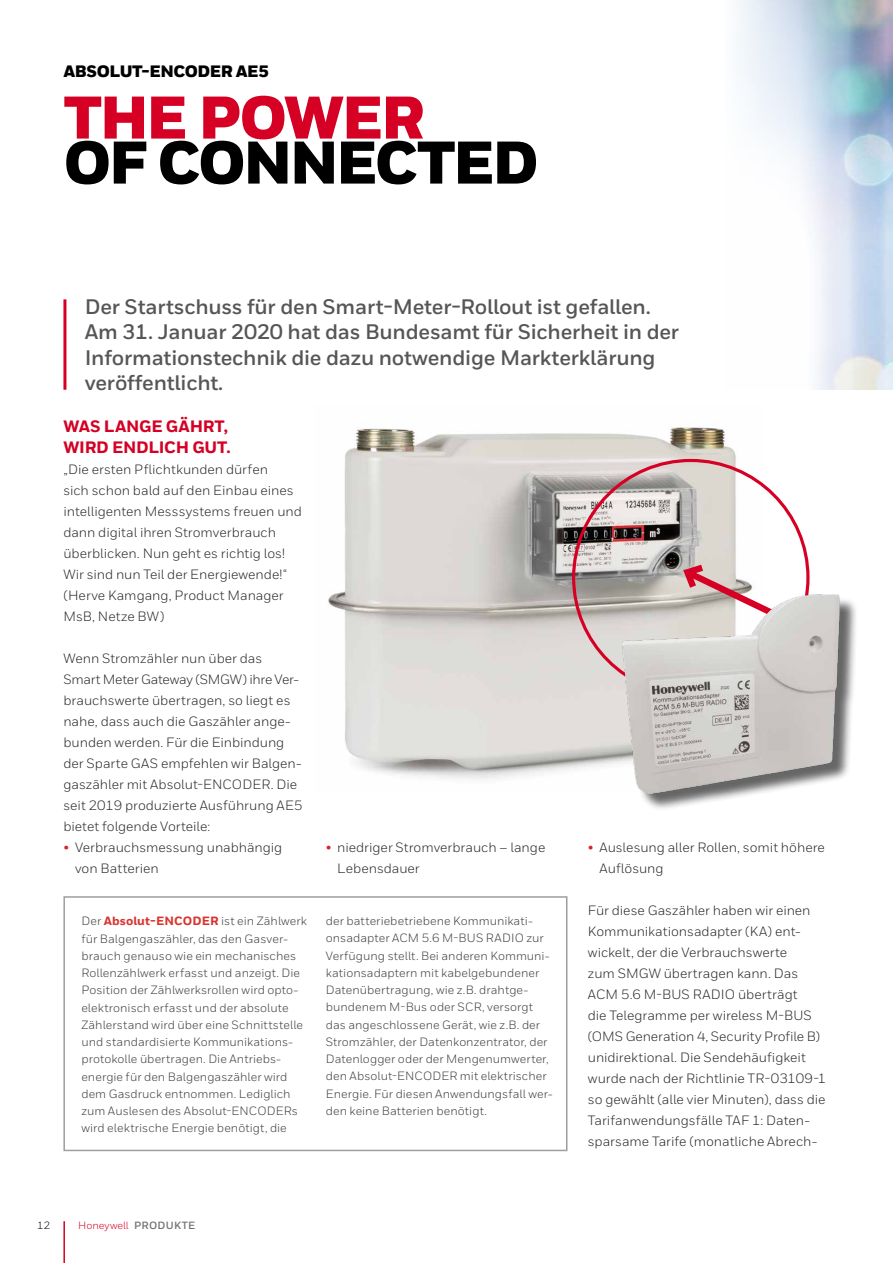
<style>
.page{position:relative;width:893px;height:1263px;background:#fff}
.page>*{position:absolute;margin:0;border:0;box-sizing:border-box;transform-origin:0 0}
.t1{font:900 60px "Honeywell Sans";color:#000}
.t2{font:900 60px "Honeywell Sans";color:#d50024}
.t3{font:700 21px/25.5px "Honeywell Sans";letter-spacing:-.01em;color:#555658}
.t4{font:800 16.5px/21px "Honeywell Sans";letter-spacing:-.01em;color:#d50024}
.t5{font:900 16.5px "Honeywell Sans";letter-spacing:-.025em;color:#000}
.t6{font:13.5px/21px "Honeywell Sans";color:#282829}
.t7{font:12px/17.2px "Honeywell Sans";letter-spacing:.005em;color:#3e3d40}
.t8{font:800 12px "Honeywell Sans";color:#d93530}
.t9{font:10.5px "Honeywell Sans";color:#d50024}
.t10{font:10.5px "Honeywell Sans";color:#000}
.s1{color:#d7232a}
.s2{font-weight:400;color:#3e3d40}
.s3{font-weight:700;color:#707172}
</style>
<div class="page">
<hr style="left:63px;top:1221px;width:2px;height:42px;background:#d50024">
<img style="left:328px;top:426px;width:434px;height:353px">
<hr style="left:63px;top:299px;width:3px;height:91px;background:#d50024">
<div style="left:63px;top:896px;width:504px;height:255px;border:2px solid #9c9e9f"></div>
<svg style="left:679px;top:560px;width:83px;height:23px"></svg>
<img style="left:588px;top:583px;width:268px;height:226px">
<svg style="left:737px;top:0;width:156px;height:390px"></svg>
<p class="t5" style="left:63px;top:61px;width:123px">ABSOLUT-ENCODER</p>
<p class="t5" style="left:236px;top:61px;width:34px">AE 5</p>
<h1 class="t2" style="left:63px;top:81px;width:318px">TH E POWER</h1>
<h1 class="t1" style="left:63px;top:126px;width:313px">OF CONNECTED</h1>
<h2 class="t3" style="left:85px;top:294px;width:596px">Der Startschuss für den Smart-Meter-Rollout ist gefallen.<br>Am 31. Januar 2020 hat das Bundesamt für Sicherheit in der Informationstechnik die dazu notwendige Markterklärung veröffentlicht.</h2>
<p class="t4" style="left:63px;top:416px;width:169px">WAS LANGE GÄHRT,<br>WIRD ENDLICH GUT.</p>
<p class="t6" style="left:63px;top:459px;width:240px">„Die ersten Pflichtkunden dürfen<br>sich schon bald auf den Einbau eines intelligenten Messsystems freuen und dann digital ihren Stromverbrauch überblicken. Nun geht es richtig los!<br>Wir sind nun Teil der Energiewende!“ (Herve Kamgang, Product Manager MsB, Netze BW)</p>
<p class="t6" style="left:63px;top:648px;width:241px">Wenn Stromzähler nun über das Smart Meter Gateway (SMGW) ihre Ver&shy;brauchswerte übertragen, so liegt es nahe, dass auch die Gaszähler ange&shy;bunden werden. Für die Einbindung der Sparte GAS empfehlen wir Balgen&shy;gaszähler mit Absolut-ENCODER. Die seit 2019 produzierte Ausführung AE5 bietet folgende Vorteile:</p>
<p class="t6" style="left:75px;top:837px;width:209px;text-indent:-12px"><span class="s1">•</span> Verbrauchsmessung unabhängig von Batterien</p>
<p class="t6" style="left:337px;top:837px;width:210px;text-indent:-12px"><span class="s1">•</span> niedriger Stromverbrauch – lange<br>Lebensdauer</p>
<p class="t6" style="left:599px;top:837px;width:227px;text-indent:-12px"><span class="s1">•</span> Auslesung aller Rollen, somit höhere<br>Auflösung</p>
<p class="t6" style="left:588px;top:900px;width:240px">Für diese Gaszähler haben wir einen Kommunikationsadapter (KA) ent&shy;wickelt, der die Verbrauchswerte<br>zum SMGW übertragen kann. Das ACM 5.6 M-BUS RADIO überträgt<br>die Telegramme per wireless M-BUS (OMS Generation 4, Security Profile B) unidirektional. Die Sendehäufigkeit wurde nach der Richtlinie TR-03109-1 so gewählt (alle vier Minuten), dass die Tarifanwendungsfälle TAF 1: Daten&shy;sparsame Tarife (monatliche Abrech-</p>
<p class="t8" style="left:81px;top:914px;width:85px"><span class="s2">Der</span> ABSOLUT-ENCODER</p>
<p class="t7" style="left:81px;top:912px;width:227px;text-indent:140px">ist ein Zählwerk für Balgengaszähler, das den Gasver&shy;brauch genauso wie ein mechanisches Rollenzählwerk erfasst und anzeigt. Die Position der Zählwerksrollen wird opto&shy;elektronisch erfasst und der absolute Zählerstand wird über eine Schnittstelle und standardisierte Kommunikations&shy;protokolle übertragen. Die Antriebs&shy;energie für den Balgengaszähler wird dem Gasdruck entnommen. Lediglich zum Auslesen des Absolut-ENCODERs wird elektrische Energie benötigt, die</p>
<p class="t7" style="left:326px;top:912px;width:228px">der batteriebetriebene Kommunikati&shy;onsadapter ACM 5.6 M-BUS RADIO zur Verfügung stellt. Bei anderen Kommuni&shy;kationsadaptern mit kabelgebundener Datenübertragung, wie z.B. drahtge&shy;bundenem M-Bus oder SCR, versorgt das angeschlossene Gerät, wie z.B. der Stromzähler, der Datenkonzentrator, der Datenlogger oder der Mengenumwerter, den Absolut-ENCODER mit elektrischer Energie. Für diesen Anwendungsfall wer&shy;den keine Batterien benötigt.</p>
<p class="t10" style="left:37px;top:1219px;width:15px">12</p>
<p class="t9" style="left:78px;top:1219px;width:112px">Honeywell <span class="s3">Produkte</span></p>
</div>
